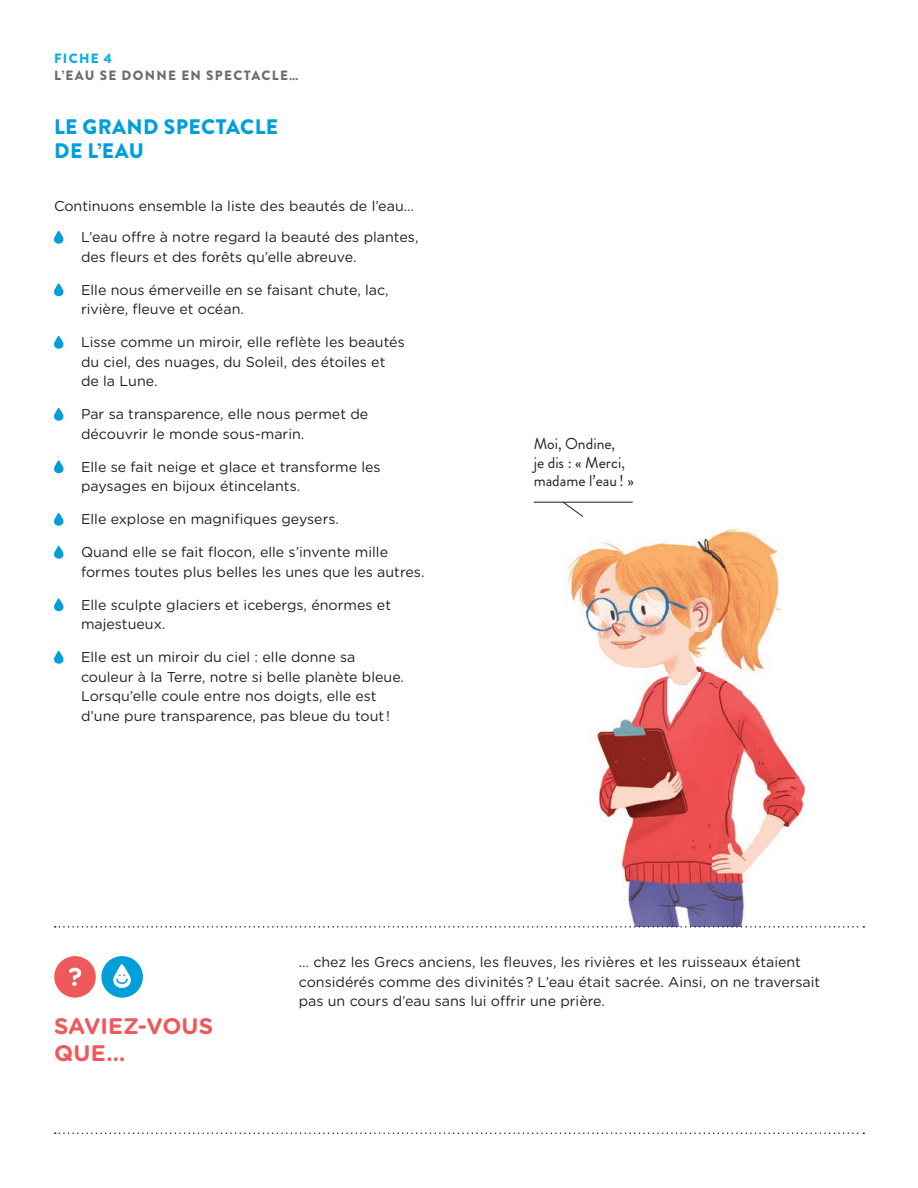
<style>
.page{position:relative;width:918px;height:1188px;background:#fff}
.page>*{position:absolute;margin:0;border:0;box-sizing:border-box;transform-origin:0 0}
.t1{font:700 22.5px/27px "Gotham Rounded";letter-spacing:.005em;color:#f0595b}
.t2{font:900 21px/24px "Brandon Grotesque";letter-spacing:.02em;color:#009fda}
.t3{font:15.75px/18.9px "Brandon Grotesque";color:#231f20}
.t4{font:14.25px/19.5px "Gotham Rounded";color:#231f20}
.t5{font:900 13.5px "Brandon Grotesque";letter-spacing:.095em;color:#6c6d70}
.t6{font:900 13.5px "Brandon Grotesque";letter-spacing:.095em;color:#00ade2}
</style>
<div class="page">
<img style="left:533px;top:501px;width:273px;height:425px">
<svg style="left:54px;top:231px;width:10px;height:13px"></svg>
<svg style="left:54px;top:283px;width:10px;height:13px"></svg>
<svg style="left:54px;top:336px;width:10px;height:13px"></svg>
<svg style="left:54px;top:408px;width:10px;height:13px"></svg>
<svg style="left:54px;top:460px;width:10px;height:13px"></svg>
<svg style="left:54px;top:513px;width:10px;height:13px"></svg>
<svg style="left:54px;top:546px;width:10px;height:13px"></svg>
<svg style="left:54px;top:598px;width:10px;height:13px"></svg>
<svg style="left:54px;top:651px;width:10px;height:13px"></svg>
<svg style="left:55px;top:926px;width:809px;height:2px"></svg>
<div style="left:54px;top:956px;width:42px;height:42px;background:#f0595b;border-radius:50%"></div>
<div style="left:101px;top:956px;width:42px;height:42px;background:#009fda;border-radius:50%"></div>
<svg style="left:69px;top:968px;width:12px;height:18px"></svg>
<svg style="left:113px;top:964px;width:18px;height:24px"></svg>
<svg style="left:55px;top:1132px;width:809px;height:2px"></svg>
<hr style="left:534px;top:502px;width:99px;height:1px;background:#231f20">
<svg style="left:562px;top:501px;width:22px;height:17px"></svg>
<p class="t6" style="left:54px;top:49px;width:59px">FIChE 4</p>
<p class="t5" style="left:54px;top:65px;width:246px">L’EAU SE DONNE EN SPECTACLE…</p>
<h2 class="t2" style="left:54px;top:115px;width:226px">LE GRAND SPECTACLE<br>DE L’EAU</h2>
<p class="t4" style="left:54px;top:195px;width:362px">Continuons ensemble la liste des beautés de l’eau…</p>
<p class="t4" style="left:81px;top:227px;width:339px">L’eau offre à notre regard la beauté des plantes, des fleurs et des forêts qu’elle abreuve.</p>
<p class="t4" style="left:81px;top:279px;width:309px">Elle nous émerveille en se faisant chute, lac, rivière, fleuve et océan.</p>
<p class="t4" style="left:81px;top:332px;width:325px">Lisse comme un miroir, elle reflète les beautés du ciel, des nuages, du Soleil, des étoiles et de la Lune.</p>
<p class="t4" style="left:81px;top:404px;width:289px">Par sa transparence, elle nous permet de découvrir le monde sous-marin.</p>
<p class="t4" style="left:81px;top:456px;width:301px">Elle se fait neige et glace et transforme les paysages en bijoux étincelants.</p>
<p class="t4" style="left:81px;top:509px;width:260px">Elle explose en magnifiques geysers.</p>
<p class="t4" style="left:81px;top:542px;width:345px">Quand elle se fait flocon, elle s’invente mille formes toutes plus belles les unes que les autres.</p>
<p class="t4" style="left:81px;top:594px;width:312px">Elle sculpte glaciers et icebergs, énormes et majestueux.</p>
<p class="t4" style="left:81px;top:647px;width:325px">Elle est un miroir du ciel : elle donne sa couleur à la Terre, notre si belle planète bleue.<br>Lorsqu’elle coule entre nos doigts, elle est d’une pure transparence, pas bleue du tout !</p>
<p class="t3" style="left:534px;top:434px;width:102px">Moi, Ondine,<br>je dis : « Merci, madame l’eau ! »</p>
<h1 class="t1" style="left:54px;top:1012px;width:161px">SAVIEZ-VOUS<br>QUE…</h1>
<p class="t4" style="left:299px;top:952px;width:523px">… chez les Grecs anciens, les fleuves, les rivières et les ruisseaux étaient considérés comme des divinités ? L’eau était sacrée. Ainsi, on ne traversait pas un cours d’eau sans lui offrir une prière.</p>
</div>
